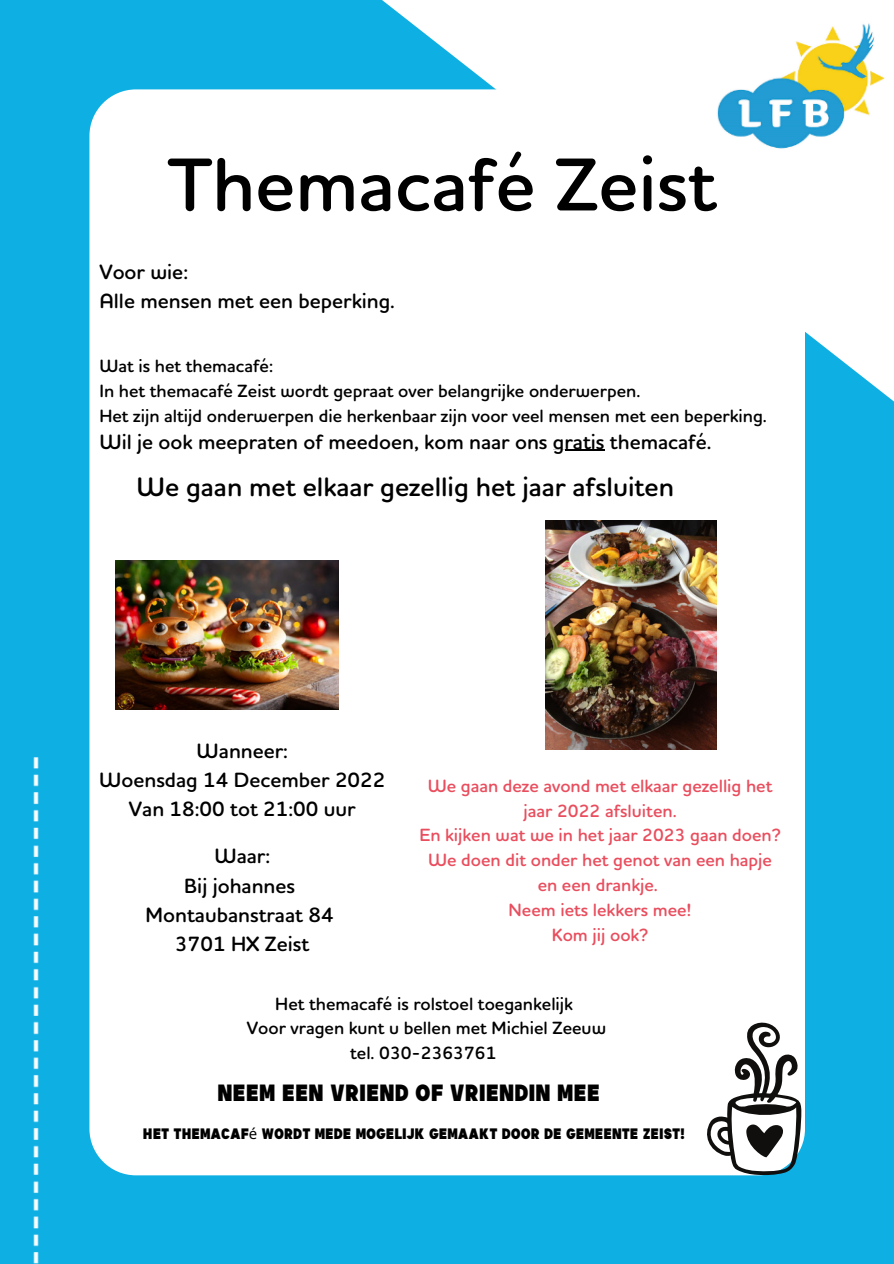
<style>
.page{position:relative;width:894px;height:1264px;background:#fff}
.page>*{position:absolute;margin:0;border:0;box-sizing:border-box;transform-origin:0 0}
.t1{font:600 76.2px "Houschka Rounded";color:#000}
.t2{font:600 27px "Houschka Rounded";color:#000}
.t3{font:23.4px "Funkturm";color:#000}
.t4{font:600 21px/29.2px "Houschka Rounded";color:#000;text-align:center}
.t5{font:600 18px/24.8px "Houschka Rounded";color:#000;text-align:center}
.t6{font:600 18px/24.8px "Houschka Rounded";color:#e94e5e;text-align:center}
.t7{font:15px "Funkturm";color:#000}
.s1{font-family:"Noto Sans"}
</style>
<div class="page">
<div style="left:0;top:0;width:893px;height:1263px;background:#0eafe3"></div>
<div style="left:89px;top:89px;width:715px;height:1086px;background:#fff;border-radius:46px"></div>
<img style="left:33px;top:757px;width:6px;height:506px">
<svg style="left:378px;top:0;width:515px;height:544px"></svg>
<svg style="left:707px;top:1022px;width:95px;height:153px"></svg>
<img style="left:716px;top:5px;width:169px;height:169px">
<img style="left:545px;top:520px;width:171px;height:229px">
<img style="left:115px;top:560px;width:223px;height:149px">
<hr style="left:553px;top:450px;width:51px;height:1px;background:#000">
<h1 class="t1" style="left:168px;top:152px;width:550px">Themacafé Zeist</h1>
<p class="t4" style="left:99px;top:259px;width:297px;line-height:28.8px;text-align:left">Voor wie:<br>Alle mensen met een beperking.</p>
<p class="t5" style="left:99px;top:355px;width:668px;text-align:left">Wat is het themacafé:<br>In het themacafé Zeist wordt gepraat over belangrijke onderwerpen.<br>Het zijn altijd onderwerpen die herkenbaar zijn voor veel mensen met een beperking.</p>
<p class="t4" style="left:99px;top:428px;width:613px">Wil je ook meepraten of meedoen, kom naar ons gratis themacafé.</p>
<h2 class="t2" style="left:136px;top:475px;width:539px">We gaan met elkaar gezellig het jaar afsluiten</h2>
<p class="t4" style="left:99px;top:737px;width:288px">Wanneer:<br>Woensdag 14 December 2022<br>Van 18:00 tot 21:00 uur</p>
<p class="t4" style="left:145px;top:843px;width:189px">Waar:<br>Bij johannes<br>Montaubanstraat 84<br>3701 HX Zeist</p>
<p class="t6" style="left:419px;top:774px;width:363px">We gaan deze avond met elkaar gezellig het jaar 2022 afsluiten.<br>En kijken wat we in het jaar 2023 gaan doen?<br>We doen dit onder het genot van een hapje en een drankje.<br>Neem iets lekkers mee!<br>Kom jij ook?</p>
<p class="t5" style="left:247px;top:992px;width:360px">Het themacafé is rolstoel toegankelijk<br>Voor vragen kunt u bellen met Michiel Zeeuw tel. 030-2363761</p>
<p class="t3" style="left:217px;top:1079px;width:384px">NEEM EEN VRIEND OF VRIENDIN MEE</p>
<p class="t7" style="left:143px;top:1125px;width:543px">HET THEMACAF<span class="s1">é</span> WORDT MEDE MOGELIJK GEMAAKT DOOR DE GEMEENTE ZEIST!</p>
</div>
